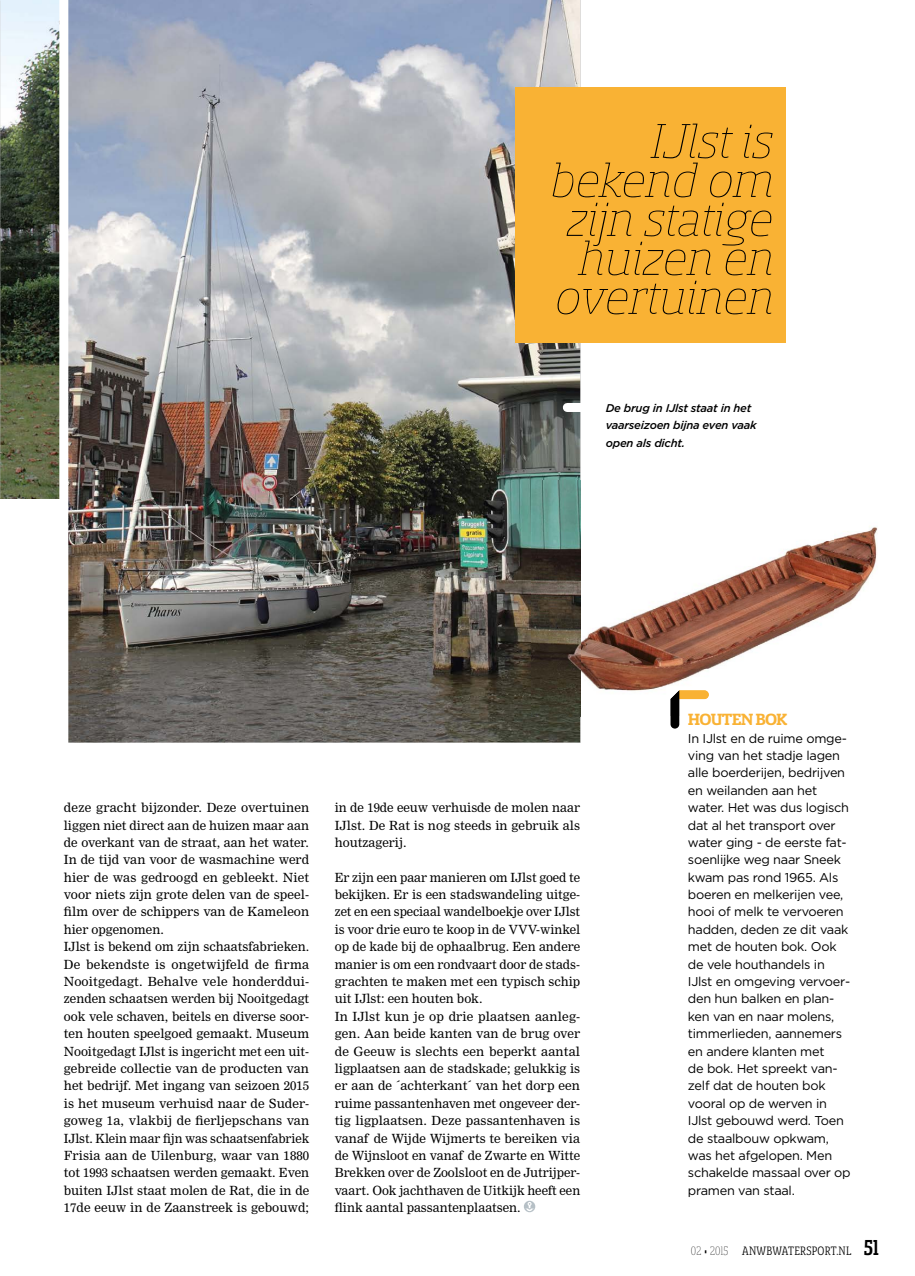
<style>
.page{position:relative;width:915px;height:1276px;background:#fff}
.page>*{position:absolute;margin:0;border:0;box-sizing:border-box;transform-origin:0 0}
.t1{font:54px/39px "Sancoale Slab Norm Thin Ital";color:#000;text-align:right}
.t2{font:700 18px "Sancoale Slab Norm";letter-spacing:-.04em;color:#f9b234}
.t3{font:13.5px "Sancoale Slab Cond";letter-spacing:.02em;color:#000}
.t4{font:12.75px/17.4px "Gotham";letter-spacing:-.02em;color:#000}
.t5{font:12.3px/17.4px "Nimrod MT Std";color:#000}
.t6{font:italic 500 11.25px/17.4px "Gotham";letter-spacing:-.02em;color:#000}
.s1{font-weight:100}
.s2{font-weight:500;font-size:24px}
</style>
<div class="page">
<img style="left:1px;top:0;width:58px;height:499px">
<img style="left:0;top:0;width:1px;height:499px">
<img style="left:68px;top:0;width:512px;height:742px">
<svg style="left:670px;top:716px;width:10px;height:12px"></svg>
<div style="left:567px;top:403px;width:26px;height:9px;background:#fff"></div>
<div style="left:515px;top:87px;width:271px;height:255px;background:#f9b234"></div>
<img style="left:531px;top:480px;width:347px;height:236px">
<img style="left:679px;top:690px;width:29px;height:9px">
<img style="left:670px;top:690px;width:9px;height:26px">
<svg style="left:523px;top:1200px;width:12px;height:12px"></svg>
<svg style="left:525px;top:1202px;width:8px;height:9px"></svg>
<p class="t1" style="left:550px;top:123px;width:224px">IJlst is bekend om zijn statige huizen en overtuinen</p>
<p class="t6" style="left:605px;top:399px;width:152px">De brug in IJlst staat in het vaarseizoen bijna even vaak open als dicht.</p>
<p class="t5" style="left:64px;top:799px;width:247px">deze gracht bijzonder. Deze overtuinen liggen niet direct aan de huizen maar aan de overkant van de straat, aan het water.<br>In de tijd van voor de wasmachine werd hier de was gedroogd en gebleekt. Niet voor niets zijn grote delen van de speel&shy;film over de schippers van de Kameleon hier opgenomen.<br>IJlst is bekend om zijn schaatsfabrieken.<br>De bekendste is ongetwijfeld de firma Nooitgedagt. Behalve vele honderddui&shy;zenden schaatsen werden bij Nooitgedagt ook vele schaven, beitels en diverse soor&shy;ten houten speelgoed gemaakt. Museum Nooitgedagt IJlst is ingericht met een uit&shy;gebreide collectie van de producten van het bedrijf. Met ingang van seizoen 2015 is het museum verhuisd naar de Suder&shy;goweg 1a, vlakbij de fierljepschans van IJlst. Klein maar fijn was schaatsenfabriek Frisia aan de Uilenburg, waar van 1880 tot 1993 schaatsen werden gemaakt. Even buiten IJlst staat molen de Rat, die in de 17de eeuw in de Zaanstreek is gebouwd;</p>
<p class="t5" style="left:334px;top:799px;width:247px;text-align:justify">in de 19de eeuw verhuisde de molen naar IJlst. De Rat is nog steeds in gebruik als houtzagerij.</p>
<p class="t5" style="left:334px;top:868px;width:247px">Er zijn een paar manieren om IJlst goed te bekijken. Er is een stadswandeling uitge&shy;zet en een speciaal wandelboekje over IJlst is voor drie euro te koop in de VVV-winkel op de kade bij de ophaalbrug. Een andere manier is om een rondvaart door de stads&shy;grachten te maken met een typisch schip uit IJlst: een houten bok.<br>In IJlst kun je op drie plaatsen aanleg&shy;gen. Aan beide kanten van de brug over de Geeuw is slechts een beperkt aantal ligplaatsen aan de stadskade; gelukkig is er aan de ´achterkant´ van het dorp een ruime passantenhaven met ongeveer der&shy;tig ligplaatsen. Deze passantenhaven is vanaf de Wijde Wijmerts te bereiken via de Wijnsloot en vanaf de Zwarte en Witte Brekken over de Zoolsloot en de Jutrijper&shy;vaart. Ook jachthaven de Uitkijk heeft een flink aantal passantenplaatsen.</p>
<p class="t2" style="left:687px;top:710px;width:101px">HOUTEN BOK</p>
<p class="t4" style="left:687px;top:729px;width:164px">In IJlst en de ruime omge&shy;ving van het stadje lagen alle boerderijen, bedrijven en weilanden aan het water. Het was dus logisch dat al het transport over water ging - de eerste fat&shy;soenlijke weg naar Sneek kwam pas rond 1965. Als boeren en melkerijen vee, hooi of melk te vervoeren hadden, deden ze dit vaak met de houten bok. Ook de vele houthandels in<br>IJlst en omgeving vervoer&shy;den hun balken en plan&shy;ken van en naar molens, timmerlieden, aannemers en andere klanten met<br>de bok. Het spreekt van&shy;zelf dat de houten bok vooral op de werven in<br>IJlst gebouwd werd. Toen de staalbouw opkwam, was het afgelopen. Men schakelde massaal over op pramen van staal.</p>
<p class="t3" style="left:690px;top:1244px;width:189px"><span class="s1">02 • 2015</span> ANWBWATERSPORT.NL <span class="s2">51</span></p>
</div>
